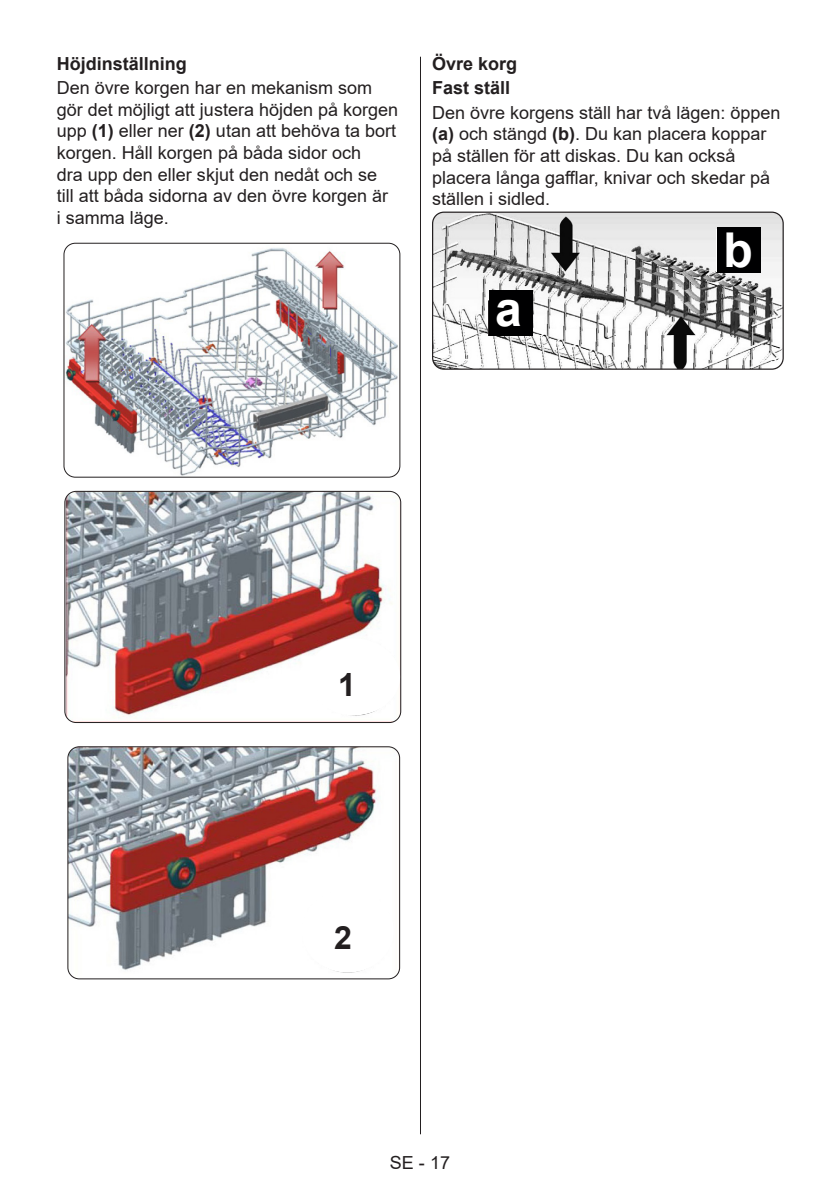
<style>
.page{position:relative;width:840px;height:1191px;background:#fff}
.page>*{position:absolute;margin:0;border:0;box-sizing:border-box;transform-origin:0 0}
.t1{font:700 48px "Arial";color:#fff}
.t2{font:700 32px "Arial";color:#231f20}
.Paragraf_yazi{font:18px/21.6px "Arial";color:#231f20}
.Paragraf_yazi-2{font:700 18px "Arial";color:#231f20}
.s1{font-weight:700}
</style>
<div class="page">
<img style="left:65px;top:243px;width:334px;height:234px">
<div style="left:63px;top:243px;width:337px;height:235px;border:1px solid #231f20;border-radius:11px"></div>
<img style="left:66px;top:491px;width:334px;height:231px">
<div style="left:64px;top:491px;width:337px;height:232px;border:1px solid #231f20;border-radius:11px"></div>
<img style="left:68px;top:747px;width:331px;height:232px">
<div style="left:67px;top:746px;width:333px;height:233px;border:1px solid #231f20;border-radius:11px"></div>
<div style="left:307px;top:638px;width:93px;height:77px;background:#fff;border-radius:50%"></div>
<div style="left:301px;top:889px;width:92px;height:83px;background:#fff;border-radius:50%"></div>
<img style="left:432px;top:212px;width:350px;height:157px">
<div style="left:432px;top:212px;width:351px;height:158px;border:1px solid #231f20;border-radius:11px"></div>
<div style="left:488px;top:290px;width:44px;height:46px;background:#000001"></div>
<div style="left:716px;top:227px;width:44px;height:46px;background:#000001"></div>
<hr style="left:420px;top:57px;width:1px;height:1077px;background:#231f20">
<p class="Paragraf_yazi-2" style="left:57px;top:51px;width:132px">Höjdinställning</p>
<p class="Paragraf_yazi" style="left:57px;top:77px;width:343px">Den övre korgen har en mekanism som gör det möjligt att justera höjden på korgen upp <span class="s1">(1)</span> eller ner <span class="s1">(2)</span> utan att behöva ta bort korgen. Håll korgen på båda sidor och<br>dra upp den eller skjut den nedåt och se till att båda sidorna av den övre korgen är<br>i samma läge.</p>
<p class="Paragraf_yazi-2" style="left:432px;top:51px;width:87px">Övre korg</p>
<p class="Paragraf_yazi-2" style="left:432px;top:75px;width:80px">Fast ställ</p>
<p class="Paragraf_yazi" style="left:432px;top:101px;width:350px">Den övre korgens ställ har två lägen: öppen <span class="s1">(a)</span> och stängd <span class="s1">(b)</span>. Du kan placera koppar på ställen för att diskas. Du kan också placera långa gafflar, knivar och skedar på ställen i sidled.</p>
<p class="t1" style="left:494px;top:275px;width:28px">a</p>
<p class="t1" style="left:723px;top:216px;width:31px">b</p>
<p class="t2" style="left:338px;top:662px;width:19px">1</p>
<p class="t2" style="left:334px;top:915px;width:19px">2</p>
<p class="Paragraf_yazi" style="left:390px;top:1152px;width:62px">SE - 17</p>
</div>
